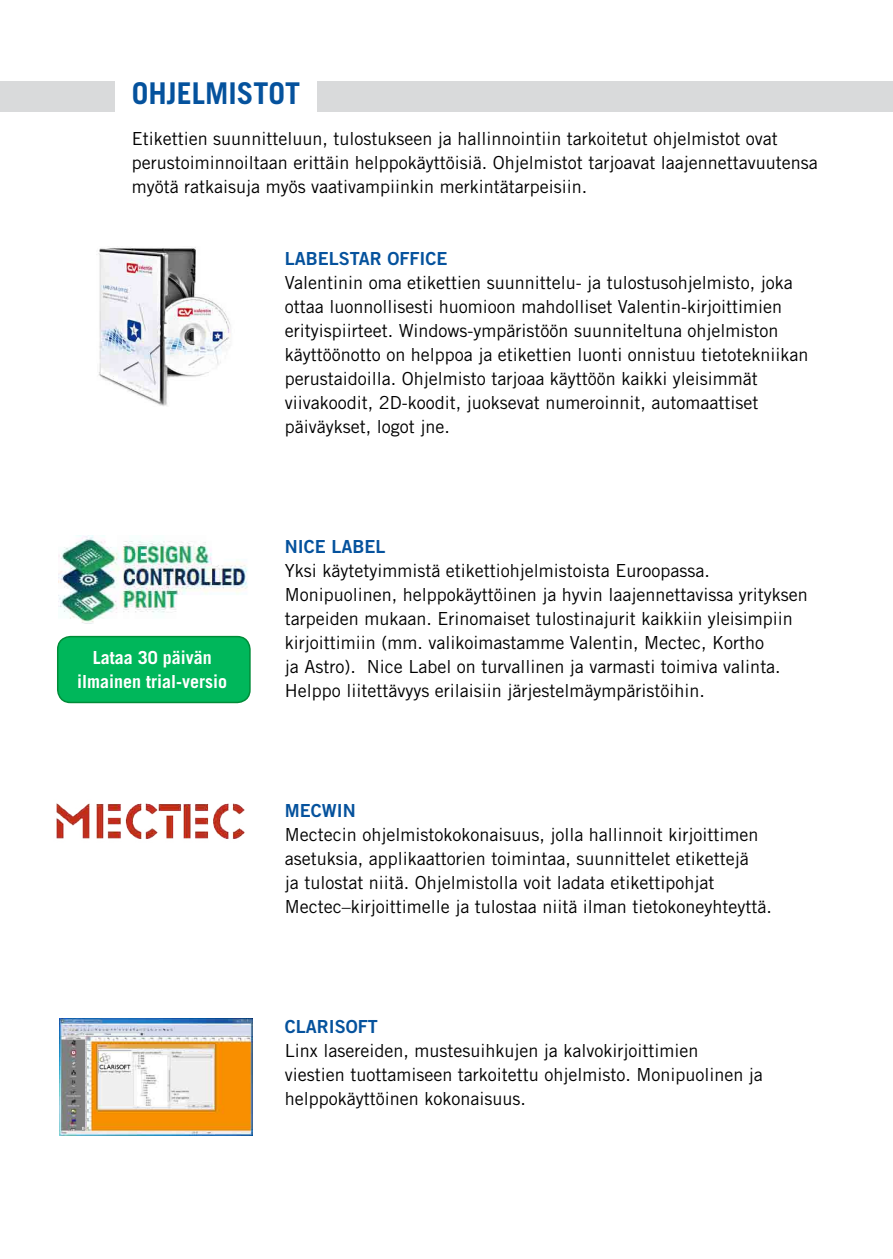
<style>
.page{position:relative;width:893px;height:1259px;background:#fff}
.page>*{position:absolute;margin:0;border:0;box-sizing:border-box;transform-origin:0 0}
.Suur_pealkiri{font:700 30px "Trade Gothic";color:#05529d}
.Sisutekst{font:18px/24px "Trade Gothic";color:#000}
.Vaike_pealkiri{font:18px "Trade Gothic Bold Two";color:#05529d}
.Sisutekst-2{font:700 18px "Trade Gothic";color:#fff}
</style>
<div class="page">
<div style="left:317px;top:81px;width:576px;height:30px;background:#d9dadb"></div>
<div style="left:0;top:81px;width:115px;height:30px;background:#d9dadb"></div>
<img style="left:98px;top:247px;width:133px;height:159px">
<img style="left:60px;top:1018px;width:193px;height:117px">
<img style="left:58px;top:536px;width:190px;height:88px">
<img style="left:56px;top:803px;width:189px;height:36px">
<div style="left:58px;top:636px;width:192px;height:66px;background:#00b75b;border-radius:13px"></div>
<div style="left:57px;top:636px;width:194px;height:67px;border:2px solid #008c38;border-radius:13px"></div>
<p class="Suur_pealkiri" style="left:132px;top:75px;width:170px">OHJELMISTOT</p>
<p class="Sisutekst" style="left:132px;top:126px;width:687px">Etikettien suunnitteluun, tulostukseen ja hallinnointiin tarkoitetut ohjelmistot ovat perustoiminnoiltaan erittäin helppokäyttöisiä. Ohjelmistot tarjoavat laajennettavuutensa myötä ratkaisuja myös vaativampiinkin merkintätarpeisiin.</p>
<p class="Sisutekst-2" style="left:93px;top:646px;width:121px">Lataa 30 päivän</p>
<p class="Sisutekst-2" style="left:77px;top:670px;width:151px">ilmainen trial-versio</p>
<p class="Vaike_pealkiri" style="left:285px;top:247px;width:164px">LABELSTAR OFFICE</p>
<p class="Sisutekst" style="left:285px;top:270px;width:525px">Valentinin oma etikettien suunnittelu- ja tulostusohjelmisto, joka ottaa luonnollisesti huomioon mahdolliset Valentin-kirjoittimien erityispiirteet. Windows-ympäristöön suunniteltuna ohjelmiston käyttöönotto on helppoa ja etikettien luonti onnistuu tietotekniikan perustaidoilla. Ohjelmisto tarjoaa käyttöön kaikki yleisimmät viivakoodit, 2D-koodit, juoksevat numeroinnit, automaattiset päiväykset, logot jne.</p>
<p class="Vaike_pealkiri" style="left:285px;top:535px;width:102px">NICE LABEL</p>
<p class="Sisutekst" style="left:285px;top:558px;width:524px">Yksi käytetyimmistä etikettiohjelmistoista Euroopassa.<br>Monipuolinen, helppokäyttöinen ja hyvin laajennettavissa yrityksen tarpeiden mukaan. Erinomaiset tulostinajurit kaikkiin yleisimpiin kirjoittimiin (mm. valikoimastamme Valentin, Mectec, Kortho<br>ja Astro). Nice Label on turvallinen ja varmasti toimiva valinta.<br>Helppo liitettävyys erilaisiin järjestelmäympäristöihin.</p>
<p class="Vaike_pealkiri" style="left:285px;top:799px;width:72px">MECWIN</p>
<p class="Sisutekst" style="left:285px;top:822px;width:488px">Mectecin ohjelmistokokonaisuus, jolla hallinnoit kirjoittimen asetuksia, applikaattorien toimintaa, suunnittelet etikettejä<br>ja tulostat niitä. Ohjelmistolla voit ladata etikettipohjat Mectec–kirjoittimelle ja tulostaa niitä ilman tietokoneyhteyttä.</p>
<p class="Vaike_pealkiri" style="left:285px;top:1015px;width:95px">CLARISOFT</p>
<p class="Sisutekst" style="left:285px;top:1038px;width:479px">Linx lasereiden, mustesuihkujen ja kalvokirjoittimien viestien tuottamiseen tarkoitettu ohjelmisto. Monipuolinen ja helppokäyttöinen kokonaisuus.</p>
</div>
